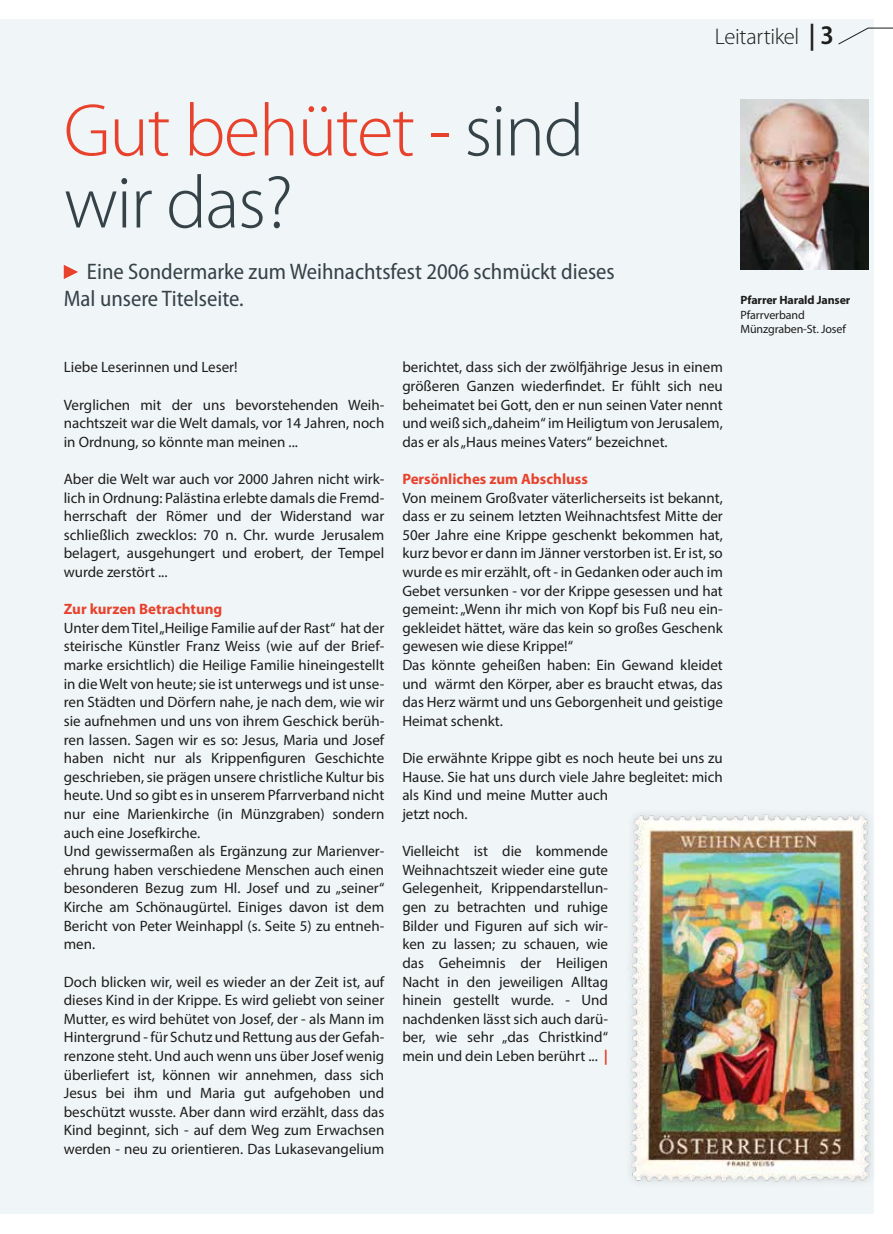
<style>
.page{position:relative;width:893px;height:1234px;background:#fff}
.page>*{position:absolute;margin:0;border:0;box-sizing:border-box;transform-origin:0 0}
.t1{font:300 75px/72px "Myriad Pro";letter-spacing:-.02em;color:#e8412c}
.t2{font:300 22.8px "Myriad Pro";letter-spacing:-.015em;color:#1d1d1b}
.t3{font:semi-condensed 22.5px/27px "Myriad Pro";color:#354248}
.t4{font:15px/18.6px "Myriad Pro";color:#1d1d1b;text-align:justify}
.t5{font:700 15px "Myriad Pro";color:#e8412c}
.t6{font:12px/14.4px "Myriad Pro";letter-spacing:-.01em;color:#1d1d1b}
.t7{font:700 12px "Myriad Pro";letter-spacing:-.01em;color:#1d1d1b}
.s1{color:#354248}
.s2{font-weight:600;font-stretch:semi-condensed;font-size:27px}
.s3{font-weight:700;color:#e8412c}
</style>
<div class="page">
<div style="left:0;top:20px;width:873px;height:1193px;background:#f0f5f7"></div>
<svg style="left:64px;top:265px;width:14px;height:14px"></svg>
<div style="left:622px;top:805px;width:257px;height:384px;background:#1d1d1b;opacity:.2"></div>
<img style="left:628px;top:811px;width:248px;height:375px">
<img style="left:740px;top:99px;width:128px;height:170px">
<svg style="left:838px;top:28px;width:55px;height:17px"></svg>
<h1 class="t1" style="left:64px;top:96px;width:522px">Gut behütet - <span class="s1">sind wir das?</span></h1>
<h3 class="t3" style="left:64px;top:258px;width:553px;text-indent:23px">Eine Sondermarke zum Weihnachtsfest 2006 schmückt dieses<br>Mal unsere Titelseite.</h3>
<h2 class="t2" style="left:715px;top:24px;width:121px">Leitartikel <span class="s2">| 3</span></h2>
<p class="t7" style="left:740px;top:292px;width:111px">Pfarrer Harald Janser</p>
<p class="t6" style="left:740px;top:307px;width:107px">Pfarrverband<br>Münzgraben-St. Josef</p>
<p class="t4" style="left:64px;top:357px;width:175px">Liebe Leserinnen und Leser!</p>
<p class="t4" style="left:64px;top:395px;width:322px">Verglichen mit der uns bevorstehenden Weih&shy;nachtszeit war die Welt damals, vor 14 Jahren, noch in Ordnung, so könnte man meinen ...</p>
<p class="t4" style="left:64px;top:469px;width:322px">Aber die Welt war auch vor 2000 Jahren nicht wirk&shy;lich in Ordnung: Palästina erlebte damals die Fremd&shy;herrschaft der Römer und der Widerstand war schließlich zwecklos: 70 n. Chr. wurde Jerusalem belagert, ausgehungert und erobert, der Tempel wurde zerstört ...</p>
<p class="t5" style="left:64px;top:599px;width:160px">Zur kurzen Betrachtung</p>
<p class="t4" style="left:64px;top:618px;width:322px;text-align:left">Unter dem Titel „Heilige Familie auf der Rast“ hat der steirische Künstler Franz Weiss (wie auf der Brief&shy;marke ersichtlich) die Heilige Familie hineingestellt in die Welt von heute; sie ist unterwegs und ist unse&shy;ren Städten und Dörfern nahe, je nach dem, wie wir sie aufnehmen und uns von ihrem Geschick berüh&shy;ren lassen. Sagen wir es so: Jesus, Maria und Josef haben nicht nur als Krippenfiguren Geschichte geschrieben, sie prägen unsere christliche Kultur bis heute. Und so gibt es in unserem Pfarrverband nicht nur eine Marienkirche (in Münzgraben) sondern auch eine Josefkirche.<br>Und gewissermaßen als Ergänzung zur Marienver&shy;ehrung haben verschiedene Menschen auch einen besonderen Bezug zum Hl. Josef und zu „seiner“ Kirche am Schönaugürtel. Einiges davon ist dem Bericht von Peter Weinhappl (s. Seite 5) zu entneh&shy;men.</p>
<p class="t4" style="left:64px;top:971px;width:322px">Doch blicken wir, weil es wieder an der Zeit ist, auf dieses Kind in der Krippe. Es wird geliebt von seiner Mutter, es wird behütet von Josef, der - als Mann im Hintergrund - für Schutz und Rettung aus der Gefah&shy;renzone steht. Und auch wenn uns über Josef wenig überliefert ist, können wir annehmen, dass sich Jesus bei ihm und Maria gut aufgehoben und beschützt wusste. Aber dann wird erzählt, dass das Kind beginnt, sich - auf dem Weg zum Erwachsen werden - neu zu orientieren. Das Lukasevangelium</p>
<p class="t4" style="left:402px;top:357px;width:322px">berichtet, dass sich der zwölfjährige Jesus in einem größeren Ganzen wiederfindet. Er fühlt sich neu beheimatet bei Gott, den er nun seinen Vater nennt und weiß sich „daheim“ im Heiligtum von Jerusalem, das er als „Haus meines Vaters“ bezeichnet.</p>
<p class="t5" style="left:402px;top:469px;width:187px">Persönliches zum Abschluss</p>
<p class="t4" style="left:402px;top:488px;width:322px;text-align:left">Von meinem Großvater väterlicherseits ist bekannt, dass er zu seinem letzten Weihnachtsfest Mitte der 50er Jahre eine Krippe geschenkt bekommen hat, kurz bevor er dann im Jänner verstorben ist. Er ist, so wurde es mir erzählt, oft - in Gedanken oder auch im Gebet versunken - vor der Krippe gesessen und hat gemeint: „Wenn ihr mich von Kopf bis Fuß neu ein&shy;gekleidet hättet, wäre das kein so großes Geschenk gewesen wie diese Krippe!“<br>Das könnte geheißen haben: Ein Gewand kleidet und wärmt den Körper, aber es braucht etwas, das das Herz wärmt und uns Geborgenheit und geistige Heimat schenkt.</p>
<p class="t4" style="left:402px;top:748px;width:322px;text-align:left">Die erwähnte Krippe gibt es noch heute bei uns zu Hause. Sie hat uns durch viele Jahre begleitet: mich als Kind und meine Mutter auch<br>jetzt noch.</p>
<p class="t4" style="left:402px;top:841px;width:207px">Vielleicht ist die kommende Weihnachtszeit wieder eine gute Gelegenheit, Krippendarstellun&shy;gen zu betrachten und ruhige Bilder und Figuren auf sich wir&shy;ken zu lassen; zu schauen, wie das Geheimnis der Heiligen Nacht in den jeweiligen Alltag hinein gestellt wurde. - Und nachdenken lässt sich auch darü&shy;ber, wie sehr „das Christkind“ mein und dein Leben berührt ... <span class="s3">|</span></p>
</div>
